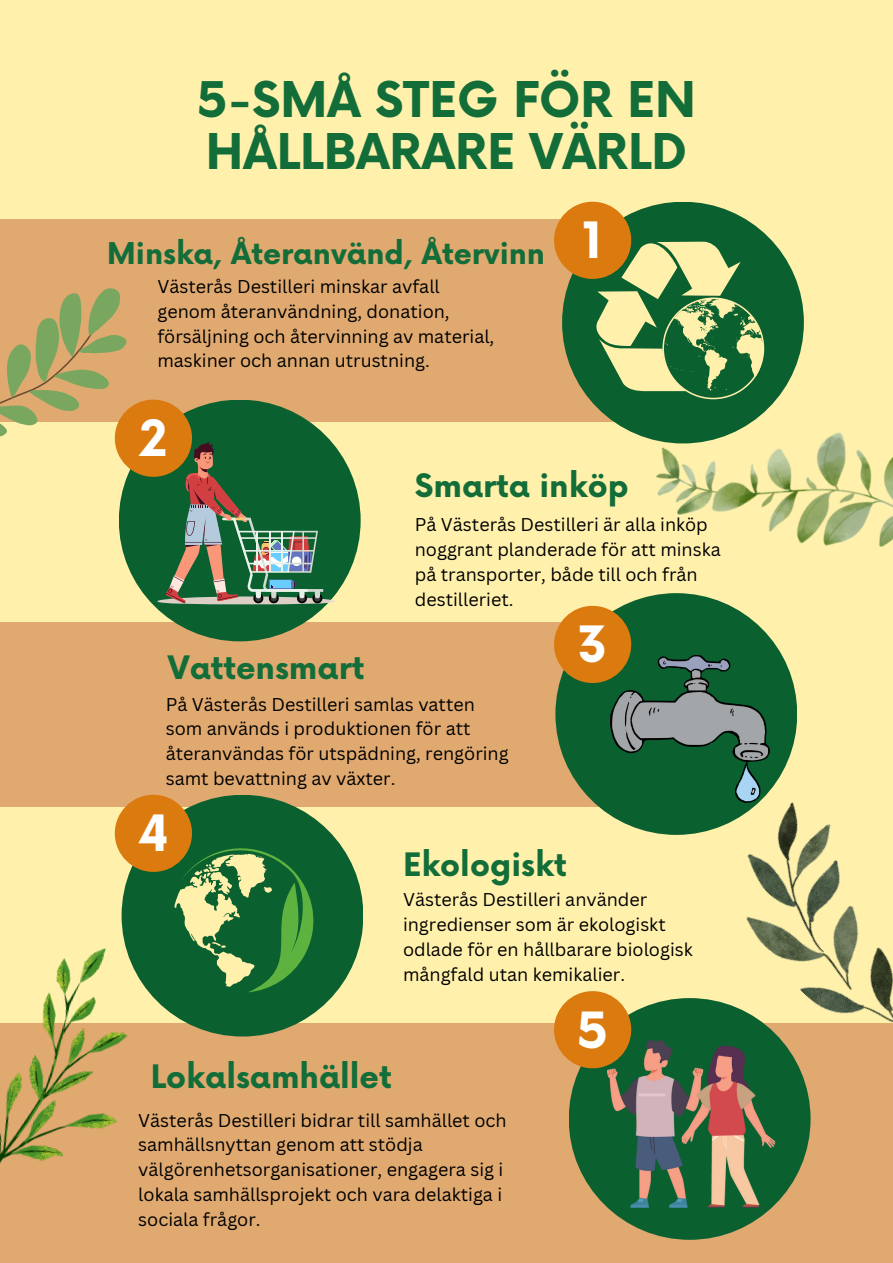
<style>
.page{position:relative;width:893px;height:1263px;background:#fff1ac}
.page>*{position:absolute;margin:0;border:0;box-sizing:border-box;transform-origin:0 0}
.t1{font:700 48.75px "Now";color:#fff}
.t2{font:700 48px/52.3px "Now";color:#126d39}
.t3{font:700 31.5px "Now";color:#126d39}
.t4{font:700 29.25px "Now";color:#126d39}
.t5{font:18px/24.8px "Canva Sans";color:#000}
</style>
<div class="page">
<div style="left:0;top:1024px;width:893px;height:239px;background:#e0a970"></div>
<div style="left:569px;top:998px;width:241px;height:242px;background:#0b6030;border-radius:50%"></div>
<div style="left:0;top:219px;width:727px;height:202px;background:#e0a970"></div>
<div style="left:0;top:623px;width:637px;height:183px;background:#e0a970"></div>
<div style="left:555px;top:593px;width:242px;height:242px;background:#0b6030;border-radius:50%"></div>
<div style="left:122px;top:795px;width:241px;height:241px;background:#0b6030;border-radius:50%"></div>
<div style="left:562px;top:202px;width:242px;height:241px;background:#0b6030;border-radius:50%"></div>
<div style="left:554px;top:202px;width:77px;height:77px;background:#db7b0f;border-radius:50%"></div>
<div style="left:554px;top:606px;width:77px;height:77px;background:#db7b0f;border-radius:50%"></div>
<div style="left:115px;top:795px;width:77px;height:77px;background:#db7b0f;border-radius:50%"></div>
<div style="left:554px;top:991px;width:77px;height:77px;background:#db7b0f;border-radius:50%"></div>
<div style="left:119px;top:400px;width:242px;height:241px;background:#0b6030;border-radius:50%"></div>
<div style="left:115px;top:400px;width:77px;height:77px;background:#db7b0f;border-radius:50%"></div>
<svg style="left:157px;top:442px;width:178px;height:162px"></svg>
<img style="left:608px;top:1041px;width:167px;height:167px">
<svg style="left:592px;top:237px;width:170px;height:154px"></svg>
<svg style="left:0;top:288px;width:127px;height:178px"></svg>
<img style="left:637px;top:333px;width:256px;height:328px">
<img style="left:702px;top:802px;width:191px;height:282px">
<img style="left:0;top:930px;width:147px;height:234px">
<img style="left:610px;top:656px;width:159px;height:147px">
<svg style="left:174px;top:839px;width:140px;height:153px"></svg>
<h2 class="t2" style="left:197px;top:76px;width:500px">5-SMÅ STEG FÖR EN<br>HÅLLBARARE VÄRLD</h2>
<h3 class="t4" style="left:107px;top:238px;width:439px">Minska, Återanvänd, Återvinn</h3>
<p class="t5" style="left:157px;top:274px;width:338px">Västerås Destilleri minskar avfall genom återanvändning, donation, försäljning och återvinning av material, maskiner och annan utrustning.</p>
<h1 class="t1" style="left:139px;top:412px;width:29px">2</h1>
<h1 class="t1" style="left:582px;top:214px;width:22px">1</h1>
<h3 class="t3" style="left:415px;top:468px;width:215px">Smarta inköp</h3>
<h3 class="t3" style="left:168px;top:650px;width:198px">Vattensmart</h3>
<p class="t5" style="left:415px;top:512px;width:307px">På Västerås Destilleri är alla inköp noggrant planderade för att minska på transporter, både till och från destilleriet.</p>
<h1 class="t1" style="left:577px;top:618px;width:31px">3</h1>
<p class="t5" style="left:166px;top:691px;width:344px">På Västerås Destilleri samlas vatten som används i produktionen för att återanvändas för utspädning, rengöring samt bevattning av växter.</p>
<h1 class="t1" style="left:138px;top:807px;width:33px">4</h1>
<h3 class="t3" style="left:151px;top:1059px;width:242px">Lokalsamhället</h3>
<h3 class="t3" style="left:403px;top:848px;width:165px">Ekologiskt</h3>
<p class="t5" style="left:403px;top:887px;width:291px">Västerås Destilleri använder ingredienser som är ekologiskt odlade för en hållbarare biologisk mångfald utan kemikalier.</p>
<h1 class="t1" style="left:577px;top:1004px;width:33px">5</h1>
<p class="t5" style="left:138px;top:1107px;width:370px">Västerås Destilleri bidrar till samhället och samhällsnyttan genom att stödja välgörenhetsorganisationer, engagera sig i lokala samhällsprojekt och vara delaktiga i sociala frågor.</p>
</div>
